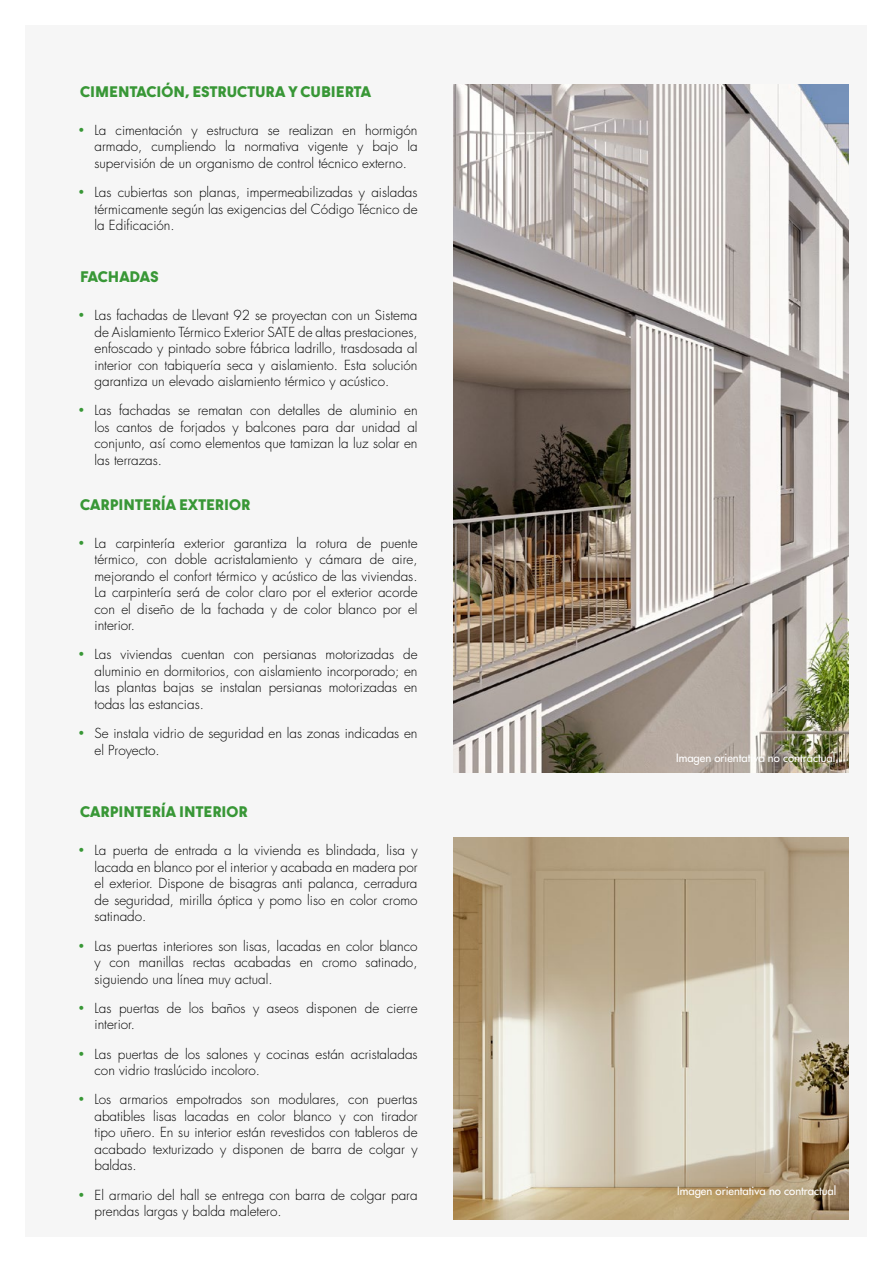
<style>
.page{position:relative;width:893px;height:1263px;background:#fff}
.page>*{position:absolute;margin:0;border:0;box-sizing:border-box;transform-origin:0 0}
.t1{font:900 15px "Dystopian";color:#389736}
.t2{font:300 13.5px/16.5px "Futura Std";color:#000;text-align:justify}
.t3{font:500 11.25px "Futura Std";color:#fff}
.s1{font-family:"Futura BT";color:#389736}
</style>
<div class="page">
<div style="left:26px;top:26px;width:841px;height:1211px;background:#f6f6f6"></div>
<img style="left:454px;top:84px;width:394px;height:689px">
<img style="left:454px;top:838px;width:394px;height:382px">
<p class="t1" style="left:80px;top:82px;width:292px">CIMENTACIÓN, ESTRUCTURA Y CUBIERTA</p>
<p class="t2" style="left:95px;top:122px;width:325px;text-indent:-17px"><span class="s1">•</span> La cimentación y estructura se realizan en hormigón armado, cumpliendo la normativa vigente y bajo la supervisión de un organismo de control técnico externo.</p>
<p class="t2" style="left:95px;top:184px;width:325px;text-indent:-17px"><span class="s1">•</span> Las cubiertas son planas, impermeabilizadas y aisladas térmicamente según las exigencias del Código Técnico de la Edificación.</p>
<p class="t1" style="left:80px;top:267px;width:80px">FACHADAS</p>
<p class="t2" style="left:95px;top:307px;width:325px;text-indent:-17px"><span class="s1">•</span> Las fachadas de Llevant 92 se proyectan con un Sistema de Aislamiento Térmico Exterior SATE de altas prestaciones, enfoscado y pintado sobre fábrica ladrillo, trasdosada al interior con tabiquería seca y aislamiento. Esta solución garantiza un elevado aislamiento térmico y acústico.</p>
<p class="t2" style="left:95px;top:403px;width:325px;text-indent:-17px"><span class="s1">•</span> Las fachadas se rematan con detalles de aluminio en los cantos de forjados y balcones para dar unidad al conjunto, así como elementos que tamizan la luz solar en las terrazas.</p>
<p class="t1" style="left:80px;top:494px;width:172px">CARPINTERÍA EXTERIOR</p>
<p class="t2" style="left:95px;top:535px;width:325px;text-indent:-17px"><span class="s1">•</span> La carpintería exterior garantiza la rotura de puente térmico, con doble acristalamiento y cámara de aire, mejorando el confort térmico y acústico de las viviendas.<br>La carpintería será de color claro por el exterior acorde con el diseño de la fachada y de color blanco por el interior.</p>
<p class="t2" style="left:95px;top:646px;width:325px;text-indent:-17px"><span class="s1">•</span> Las viviendas cuentan con persianas motorizadas de aluminio en dormitorios, con aislamiento incorporado; en las plantas bajas se instalan persianas motorizadas en todas las estancias.</p>
<p class="t2" style="left:95px;top:725px;width:325px;text-indent:-17px"><span class="s1">•</span> Se instala vidrio de seguridad en las zonas indicadas en el Proyecto.</p>
<p class="t1" style="left:80px;top:802px;width:169px">CARPINTERÍA INTERIOR</p>
<p class="t2" style="left:95px;top:842px;width:325px;text-indent:-17px"><span class="s1">•</span> La puerta de entrada a la vivienda es blindada, lisa y lacada en blanco por el interior y acabada en madera por el exterior. Dispone de bisagras anti palanca, cerradura de seguridad, mirilla óptica y pomo liso en color cromo satinado.</p>
<p class="t2" style="left:95px;top:938px;width:325px;text-indent:-17px"><span class="s1">•</span> Las puertas interiores son lisas, lacadas en color blanco y con manillas rectas acabadas en cromo satinado, siguiendo una línea muy actual.</p>
<p class="t2" style="left:95px;top:1000px;width:325px;text-indent:-17px"><span class="s1">•</span> Las puertas de los baños y aseos disponen de cierre interior.</p>
<p class="t2" style="left:95px;top:1046px;width:325px;text-indent:-17px"><span class="s1">•</span> Las puertas de los salones y cocinas están acristaladas con vidrio traslúcido incoloro.</p>
<p class="t2" style="left:95px;top:1091px;width:325px;text-indent:-17px"><span class="s1">•</span> Los armarios empotrados son modulares, con puertas abatibles lisas lacadas en color blanco y con tirador tipo uñero. En su interior están revestidos con tableros de acabado texturizado y disponen de barra de colgar y baldas.</p>
<p class="t2" style="left:95px;top:1187px;width:325px;text-indent:-17px"><span class="s1">•</span> El armario del hall se entrega con barra de colgar para prendas largas y balda maletero.</p>
<p class="t3" style="left:676px;top:751px;width:161px">Imagen orientativa no contractual</p>
<p class="t3" style="left:677px;top:1184px;width:161px">Imagen orientativa no contractual</p>
</div>
